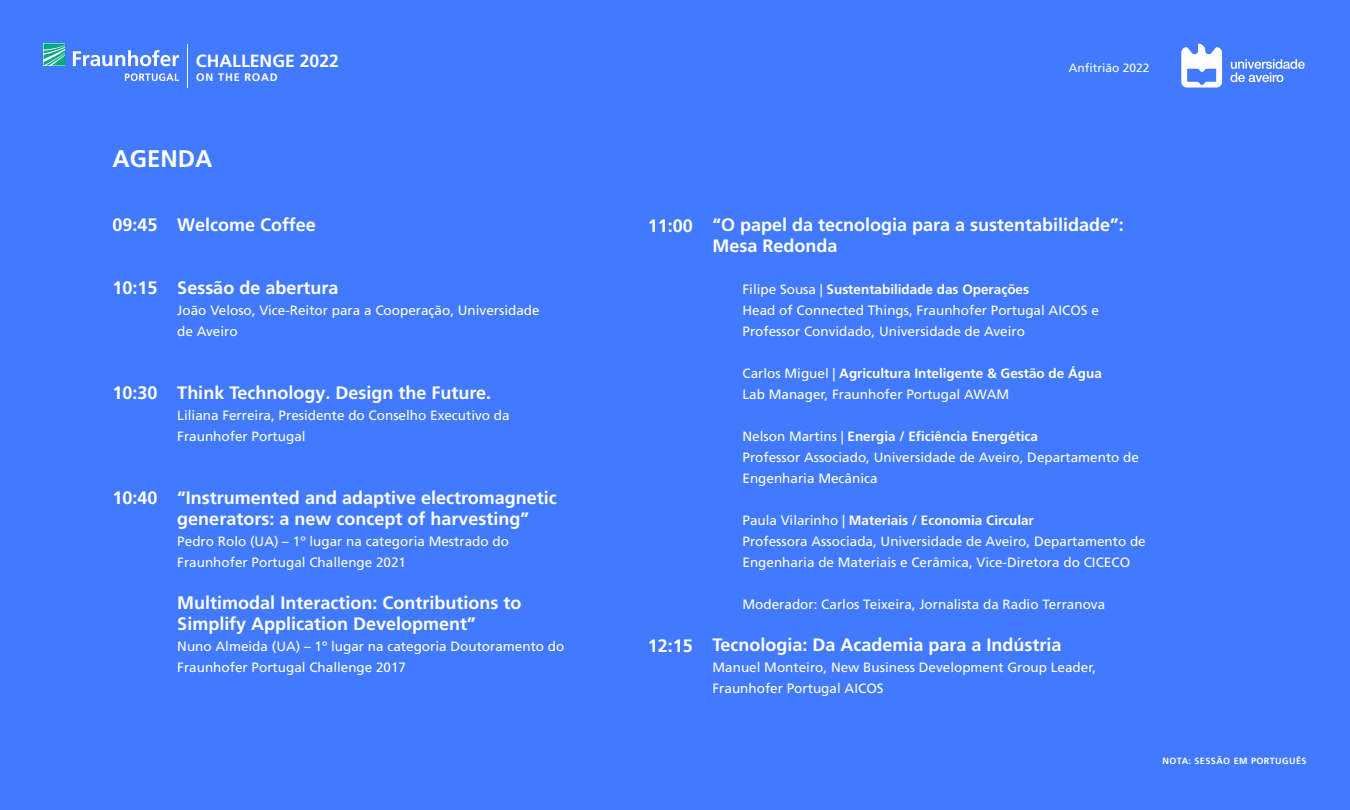
<style>
.page{position:relative;width:1350px;height:810px;background:#417aff}
.page>*{position:absolute;margin:0;border:0;box-sizing:border-box;transform-origin:0 0}
._06_Fließtext{font:700 24px "Frutiger LT Com";color:#fff}
._06_Fließtext-2{font:700 18px/21px "Frutiger LT Com";color:#fff}
.t1{font:700 17.62px "Frutiger LT Com";color:#fff}
._06_Fließtext-3{font:13.5px/21px "Frutiger LT Com";color:#fff}
._06_Fließtext-4{font:700 13.5px "Frutiger LT Com";color:#fff}
.t2{font:12px "Frutiger LT Com";color:#fff}
.t3{font:700 10.95px "Frutiger LT Com";letter-spacing:.075em;color:#fff}
.t4{font:700 9px "Frutiger LT Com";letter-spacing:.05em;color:#fff}
.s1{font-weight:400}
</style>
<div class="page">
<img style="left:1181px;top:43px;width:124px;height:45px">
<svg style="left:73px;top:50px;width:106px;height:16px"></svg>
<svg style="left:125px;top:73px;width:54px;height:8px"></svg>
<hr style="left:188px;top:44px;width:1px;height:44px;background:#fff">
<svg style="left:44px;top:43px;width:21px;height:23px"></svg>
<p class="t1" style="left:196px;top:51px;width:145px">CHALLENGE 2022</p>
<p class="t3" style="left:196px;top:71px;width:83px">ON THE ROAD</p>
<p class="_06_Fließtext" style="left:112px;top:144px;width:101px">AGENDA</p>
<p class="_06_Fließtext-2" style="left:112px;top:214px;width:47px">09:45</p>
<p class="_06_Fließtext-2" style="left:177px;top:214px;width:140px">Welcome Coffee</p>
<p class="_06_Fließtext-2" style="left:112px;top:277px;width:47px">10:15</p>
<p class="_06_Fließtext-2" style="left:177px;top:277px;width:163px">Sessão de abertura</p>
<p class="_06_Fließtext-3" style="left:177px;top:299px;width:364px">João Veloso, Vice-Reitor para a Cooperação, Universidade</p>
<p class="_06_Fließtext-3" style="left:177px;top:320px;width:62px">de Aveiro</p>
<p class="_06_Fließtext-2" style="left:112px;top:382px;width:47px">10:30</p>
<p class="_06_Fließtext-2" style="left:177px;top:382px;width:315px">Think Technology. Design the Future.</p>
<p class="_06_Fließtext-3" style="left:177px;top:404px;width:334px">Liliana Ferreira, Presidente do Conselho Executivo da<br>Fraunhofer Portugal</p>
<p class="_06_Fließtext-2" style="left:112px;top:487px;width:47px">10:40</p>
<p class="_06_Fließtext-2" style="left:177px;top:487px;width:381px">“Instrumented and adaptive electromagnetic generators: a new concept of harvesting”</p>
<p class="_06_Fließtext-3" style="left:177px;top:530px;width:333px">Pedro Rolo (UA) – 1º lugar na categoria Mestrado do<br>Fraunhofer Portugal Challenge 2021</p>
<p class="_06_Fließtext-2" style="left:177px;top:592px;width:346px">Multimodal Interaction: Contributions to<br>Simplify Application Development”</p>
<p class="_06_Fließtext-3" style="left:177px;top:635px;width:389px">Nuno Almeida (UA) – 1º lugar na categoria Doutoramento do<br>Fraunhofer Portugal Challenge 2017</p>
<p class="t2" style="left:1069px;top:61px;width:82px">Anfitrião 2022</p>
<p class="_06_Fließtext-2" style="left:648px;top:215px;width:47px">11:00</p>
<p class="_06_Fließtext-2" style="left:648px;top:635px;width:47px">12:15</p>
<p class="_06_Fließtext-2" style="left:713px;top:214px;width:413px">“O papel da tecnologia para a sustentabilidade”:</p>
<p class="_06_Fließtext-2" style="left:713px;top:235px;width:127px">Mesa Redonda</p>
<p class="_06_Fließtext-4" style="left:743px;top:281px;width:288px"><span class="s1">Filipe Sousa |</span> Sustentabilidade das Operações</p>
<p class="_06_Fließtext-3" style="left:743px;top:299px;width:358px">Head of Connected Things, Fraunhofer Portugal AICOS e<br>Professor Convidado, Universidade de Aveiro</p>
<p class="_06_Fließtext-4" style="left:743px;top:365px;width:361px"><span class="s1">Carlos Miguel |</span> Agricultura Inteligente &amp; Gestão de Água</p>
<p class="_06_Fließtext-3" style="left:743px;top:383px;width:268px">Lab Manager, Fraunhofer Portugal AWAM</p>
<p class="_06_Fließtext-4" style="left:743px;top:428px;width:297px"><span class="s1">Nelson Martins |</span> Energia / Eficiência Energética</p>
<p class="_06_Fließtext-3" style="left:743px;top:446px;width:398px">Professor Associado, Universidade de Aveiro, Departamento de<br>Engenharia Mecânica</p>
<p class="_06_Fließtext-4" style="left:743px;top:512px;width:293px"><span class="s1">Paula Vilarinho |</span> Materiais / Economia Circular</p>
<p class="_06_Fließtext-3" style="left:743px;top:530px;width:405px">Professora Associada, Universidade de Aveiro, Departamento de<br>Engenharia de Materiais e Cerâmica, Vice-Diretora do CICECO</p>
<p class="_06_Fließtext-3" style="left:743px;top:593px;width:364px">Moderador: Carlos Teixeira, Jornalista da Radio Terranova</p>
<p class="_06_Fließtext-2" style="left:713px;top:634px;width:351px">Tecnologia: Da Academia para a Indústria</p>
<p class="_06_Fließtext-3" style="left:713px;top:656px;width:385px">Manuel Monteiro, New Business Development Group Leader,<br>Fraunhofer Portugal AICOS</p>
<p class="t4" style="left:1163px;top:756px;width:145px">NOTA: SESSÃO EM PORTUGUÊS</p>
</div>
